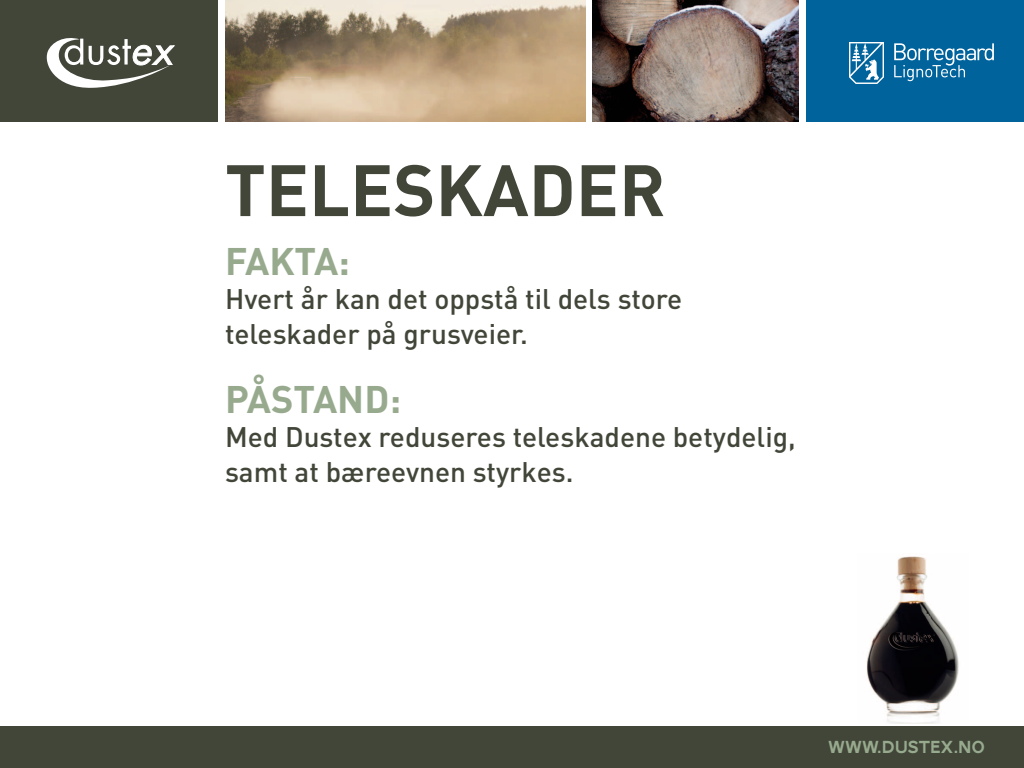
<style>
.page{position:relative;width:1024px;height:768px;background:#fff}
.page>*{position:absolute;margin:0;border:0;box-sizing:border-box;transform-origin:0 0}
.t1{font:700 71.4px "DIN";color:#414639}
.t2{font:700 38px "DIN";color:#98aa8e}
.t3{font:500 28px/34.5px "DIN";color:#414639}
.t4{font:18px "AW Conqueror Carved One";letter-spacing:-.02em;color:#98aa8e}
</style>
<div class="page">
<img style="left:225px;top:0;width:361px;height:122px">
<img style="left:593px;top:0;width:206px;height:122px">
<div style="left:0;top:0;width:218px;height:122px;background:#414639"></div>
<div style="left:0;top:726px;width:1024px;height:42px;background:#414639"></div>
<div style="left:806px;top:0;width:218px;height:122px;background:#00639b"></div>
<svg style="left:46px;top:38px;width:129px;height:50px"></svg>
<svg style="left:894px;top:43px;width:100px;height:38px"></svg>
<svg style="left:849px;top:42px;width:35px;height:42px"></svg>
<img style="left:866px;top:556px;width:93px;height:168px">
<h1 class="t1" style="left:225px;top:142px;width:442px">TELESKADER</h1>
<h2 class="t2" style="left:225px;top:236px;width:127px">FAKTA:</h2>
<p class="t3" style="left:225px;top:281px;width:459px">Hvert år kan det oppstå til dels store teleskader på grusveier.</p>
<h2 class="t2" style="left:225px;top:374px;width:178px">PÅSTAND:</h2>
<p class="t3" style="left:225px;top:419px;width:572px">Med Dustex reduseres teleskadene betydelig, samt at bæreevnen styrkes.</p>
<p class="t4" style="left:828px;top:739px;width:158px">WWW.DUSTEX.NO</p>
</div>
